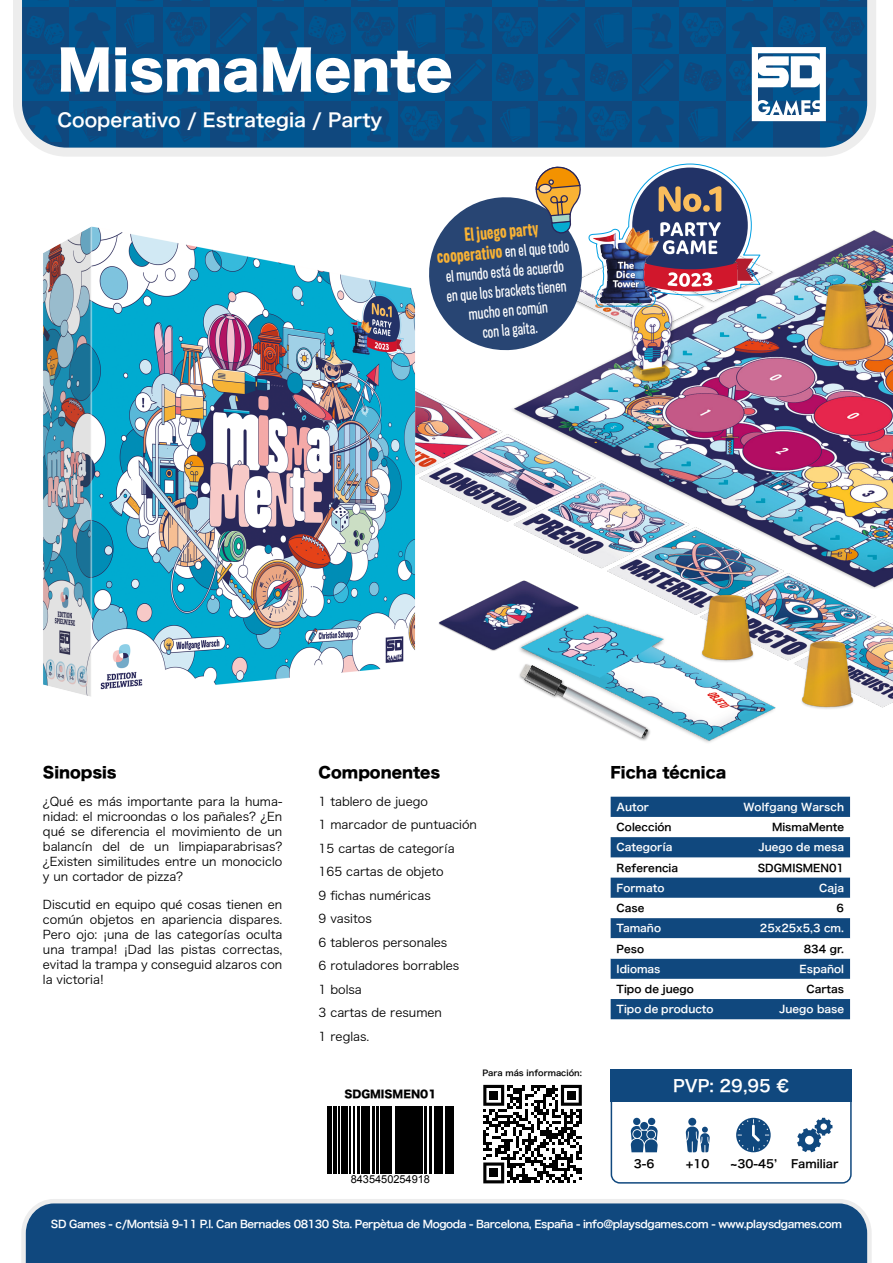
<style>
.page{position:relative;width:893px;height:1263px;background:#fff}
.page>*{position:absolute;margin:0;border:0;box-sizing:border-box;transform-origin:0 0}
.t1{font:53.4px "Hira Kaku Std W8";color:#fff}
.t2{font:700 18.9px/19.6px "Goudar HL";color:#f9b234;text-align:center}
.t3{font:18.75px "Hira Kaku Pro W6";color:#fff}
.t4{font:16.95px/19.6px "Goudar HL";color:#fff;text-align:center}
.t5{font:16.5px "Hira Kaku Pro W6";color:#fff}
.t6{font:15px "Hira Kaku Std W8";color:#000}
.t7{font:12px/15px "Hira Kaku Pro W3";color:#000;text-align:justify}
.t8{font:11.25px "Hira Kaku Pro W6";color:#000}
.t9{font:10.95px "Arial";color:#000}
.t10{font:10.5px "Hira Kaku Pro W6";letter-spacing:-.04em;color:#fff}
.t11{font:10.5px "Hira Kaku Pro W6";color:#fff}
.t12{font:10.5px "Hira Kaku Pro W6";color:#000}
.t13{font:10.5px "Hira Kaku Std N W8";color:#000}
.t14{font:8.25px "Hira Kaku Pro W6";color:#000}
.s1{font-weight:400;font-size:16.95px;color:#fff}
</style>
<div class="page">
<svg style="left:611px;top:797px;width:239px;height:222px;fill:#10487e"></svg>
<svg style="left:611px;top:898px;width:239px;height:20px"></svg>
<svg style="left:611px;top:938px;width:239px;height:20px"></svg>
<div style="left:611px;top:1082px;width:241px;height:101px;border:2px solid #10487e;border-radius:9px"></div>
<div style="left:611px;top:1069px;width:241px;height:33px;background:#10487e"></div>
<svg style="left:797px;top:1118px;width:35px;height:34px"></svg>
<div style="left:688px;top:1118px;width:8px;height:8px;background:#10487e;border-radius:50%"></div>
<svg style="left:686px;top:1126px;width:24px;height:26px"></svg>
<div style="left:633px;top:1118px;width:7px;height:7px;background:#10487e;border-radius:50%"></div>
<div style="left:648px;top:1118px;width:7px;height:7px;background:#10487e;border-radius:50%"></div>
<div style="left:640px;top:1122px;width:8px;height:8px;background:#10487e;border-radius:50%"></div>
<svg style="left:631px;top:1126px;width:27px;height:26px"></svg>
<svg style="left:736px;top:1118px;width:35px;height:34px"></svg>
<hr style="left:327px;top:1106px;width:2px;height:67px;background:#000">
<hr style="left:330px;top:1106px;width:1px;height:67px;background:#000">
<hr style="left:333px;top:1106px;width:3px;height:67px;background:#000">
<hr style="left:338px;top:1106px;width:1px;height:67px;background:#000">
<div style="left:341px;top:1106px;width:5px;height:67px;background:#000"></div>
<hr style="left:347px;top:1106px;width:1px;height:67px;background:#000">
<hr style="left:350px;top:1106px;width:1px;height:67px;background:#000">
<hr style="left:354px;top:1106px;width:1px;height:67px;background:#000">
<hr style="left:358px;top:1106px;width:2px;height:67px;background:#000">
<hr style="left:361px;top:1106px;width:1px;height:67px;background:#000">
<hr style="left:363px;top:1106px;width:3px;height:67px;background:#000">
<hr style="left:367px;top:1106px;width:2px;height:67px;background:#000">
<hr style="left:372px;top:1106px;width:2px;height:67px;background:#000">
<hr style="left:376px;top:1106px;width:3px;height:67px;background:#000">
<hr style="left:381px;top:1106px;width:2px;height:67px;background:#000">
<hr style="left:384px;top:1106px;width:3px;height:67px;background:#000">
<hr style="left:388px;top:1106px;width:1px;height:67px;background:#000">
<hr style="left:390px;top:1106px;width:2px;height:67px;background:#000">
<hr style="left:395px;top:1106px;width:4px;height:67px;background:#000">
<hr style="left:400px;top:1106px;width:2px;height:67px;background:#000">
<hr style="left:403px;top:1106px;width:2px;height:67px;background:#000">
<hr style="left:406px;top:1106px;width:1px;height:67px;background:#000">
<hr style="left:408px;top:1106px;width:4px;height:67px;background:#000">
<hr style="left:414px;top:1106px;width:3px;height:67px;background:#000">
<hr style="left:418px;top:1106px;width:3px;height:67px;background:#000">
<hr style="left:422px;top:1106px;width:1px;height:67px;background:#000">
<hr style="left:425px;top:1106px;width:2px;height:67px;background:#000">
<hr style="left:429px;top:1106px;width:2px;height:67px;background:#000">
<hr style="left:434px;top:1106px;width:1px;height:67px;background:#000">
<hr style="left:436px;top:1106px;width:3px;height:67px;background:#000">
<hr style="left:440px;top:1106px;width:2px;height:67px;background:#000">
<hr style="left:445px;top:1106px;width:4px;height:67px;background:#000">
<hr style="left:450px;top:1106px;width:1px;height:67px;background:#000">
<hr style="left:452px;top:1106px;width:2px;height:67px;background:#000">
<img style="left:415px;top:230px;width:478px;height:513px">
<img style="left:813px;top:278px;width:64px;height:77px">
<img style="left:433px;top:553px;width:151px;height:151px">
<img style="left:695px;top:589px;width:64px;height:77px">
<div style="left:518px;top:662px;width:134px;height:80px;background:#000;opacity:.5"></div>
<svg style="left:520px;top:664px;width:128px;height:74px"></svg>
<img style="left:795px;top:636px;width:64px;height:76px">
<svg style="left:483px;top:1085px;width:99px;height:98px"></svg>
<div style="left:489px;top:1091px;width:9px;height:9px;background:#000"></div>
<div style="left:567px;top:1091px;width:9px;height:9px;background:#000"></div>
<div style="left:489px;top:1168px;width:9px;height:9px;background:#000"></div>
<svg style="left:21px;top:1199px;width:851px;height:64px;background:#235687"></svg>
<svg style="left:13px;top:0;width:863px;height:157px;background:#1f5f91"></svg>
<svg style="left:681px;top:12px;width:184px;height:130px;background:#2f6b9a"></svg>
<img style="left:43px;top:226px;width:372px;height:471px">
<svg style="left:426px;top:164px;width:335px;height:189px"></svg>
<h1 class="t1" style="left:57px;top:40px;width:397px">MismaMente</h1>
<h3 class="t3" style="left:57px;top:103px;width:326px">Cooperativo / Estrategia / Party</h3>
<h2 class="t2" style="left:434px;top:227px;width:134px;rotate:-5deg">El juego party cooperativo <span class="s1">en el que todo</span></h2>
<h3 class="t4" style="left:444px;top:266px;width:122px;rotate:-5deg">el mundo está de acuerdo en que los brackets tienen mucho en común<br>con la gaita.</h3>
<p class="t6" style="left:43px;top:764px;width:75px">Sinopsis</p>
<p class="t7" style="left:43px;top:793px;width:241px">¿Qué es más importante para la huma&shy;nidad: el microondas o los pañales? ¿En qué se diferencia el movimiento de un balancín del de un limpiaparabrisas? ¿Existen similitudes entre un monociclo y un cortador de pizza?</p>
<p class="t7" style="left:43px;top:896px;width:241px">Discutid en equipo qué cosas tienen en común objetos en apariencia dispares.<br>Pero ojo: ¡una de las categorías oculta una trampa! ¡Dad las pistas correctas, evitad la trampa y conseguid alzaros con la victoria!</p>
<p class="t6" style="left:319px;top:764px;width:123px">Componentes</p>
<p class="t7" style="left:319px;top:789px;width:160px;line-height:23.5px;text-align:left">1 tablero de juego<br>1 marcador de puntuación<br>15 cartas de categoría<br>165 cartas de objeto<br>9 fichas numéricas<br>9 vasitos<br>6 tableros personales<br>6 rotuladores borrables<br>1 bolsa<br>3 cartas de resumen<br>1 reglas.</p>
<p class="t13" style="left:344px;top:1088px;width:94px">SDGMISMEN01</p>
<p class="t9" style="left:351px;top:1172px;width:81px">8435450254918</p>
<p class="t14" style="left:482px;top:1065px;width:101px">Para más información:</p>
<p class="t6" style="left:611px;top:764px;width:117px">Ficha técnica</p>
<p class="t10" style="left:617px;top:797px;width:34px">Autor</p>
<p class="t11" style="left:743px;top:797px;width:102px">Wolfgang Warsch</p>
<p class="t12" style="left:617px;top:818px;width:56px">Colección</p>
<p class="t12" style="left:772px;top:818px;width:74px">MismaMente</p>
<p class="t11" style="left:617px;top:838px;width:57px">Categoría</p>
<p class="t11" style="left:758px;top:838px;width:87px">Juego de mesa</p>
<p class="t12" style="left:617px;top:858px;width:63px">Referencia</p>
<p class="t12" style="left:758px;top:858px;width:88px">SDGMISMEN01</p>
<p class="t11" style="left:617px;top:878px;width:49px">Formato</p>
<p class="t10" style="left:819px;top:878px;width:26px">Caja</p>
<p class="t12" style="left:617px;top:899px;width:29px">Case</p>
<p class="t12" style="left:837px;top:899px;width:9px">6</p>
<p class="t10" style="left:617px;top:919px;width:46px">Tamaño</p>
<p class="t11" style="left:760px;top:919px;width:86px">25x25x5,3 cm.</p>
<p class="t12" style="left:617px;top:939px;width:29px">Peso</p>
<p class="t12" style="left:804px;top:939px;width:42px">834 gr.</p>
<p class="t11" style="left:617px;top:959px;width:45px">Idiomas</p>
<p class="t11" style="left:800px;top:959px;width:46px">Español</p>
<p class="t12" style="left:617px;top:979px;width:79px">Tipo de juego</p>
<p class="t12" style="left:806px;top:979px;width:39px">Cartas</p>
<p class="t11" style="left:617px;top:1000px;width:98px">Tipo de producto</p>
<p class="t11" style="left:779px;top:1000px;width:66px">Juego base</p>
<h3 class="t5" style="left:673px;top:1071px;width:118px">PVP: 29,95 €</h3>
<p class="t8" style="left:634px;top:1153px;width:22px">3-6</p>
<p class="t8" style="left:686px;top:1153px;width:25px">+10</p>
<p class="t8" style="left:730px;top:1153px;width:110px">~30-45’ Familiar</p>
<p class="t10" style="left:51px;top:1214px;width:793px">SD Games - c/Montsià 9-11 P.l. Can Bernades 08130 Sta. Perpètua de Mogoda - Barcelona, España - info@playsdgames.com - www.playsdgames.com</p>
</div>
